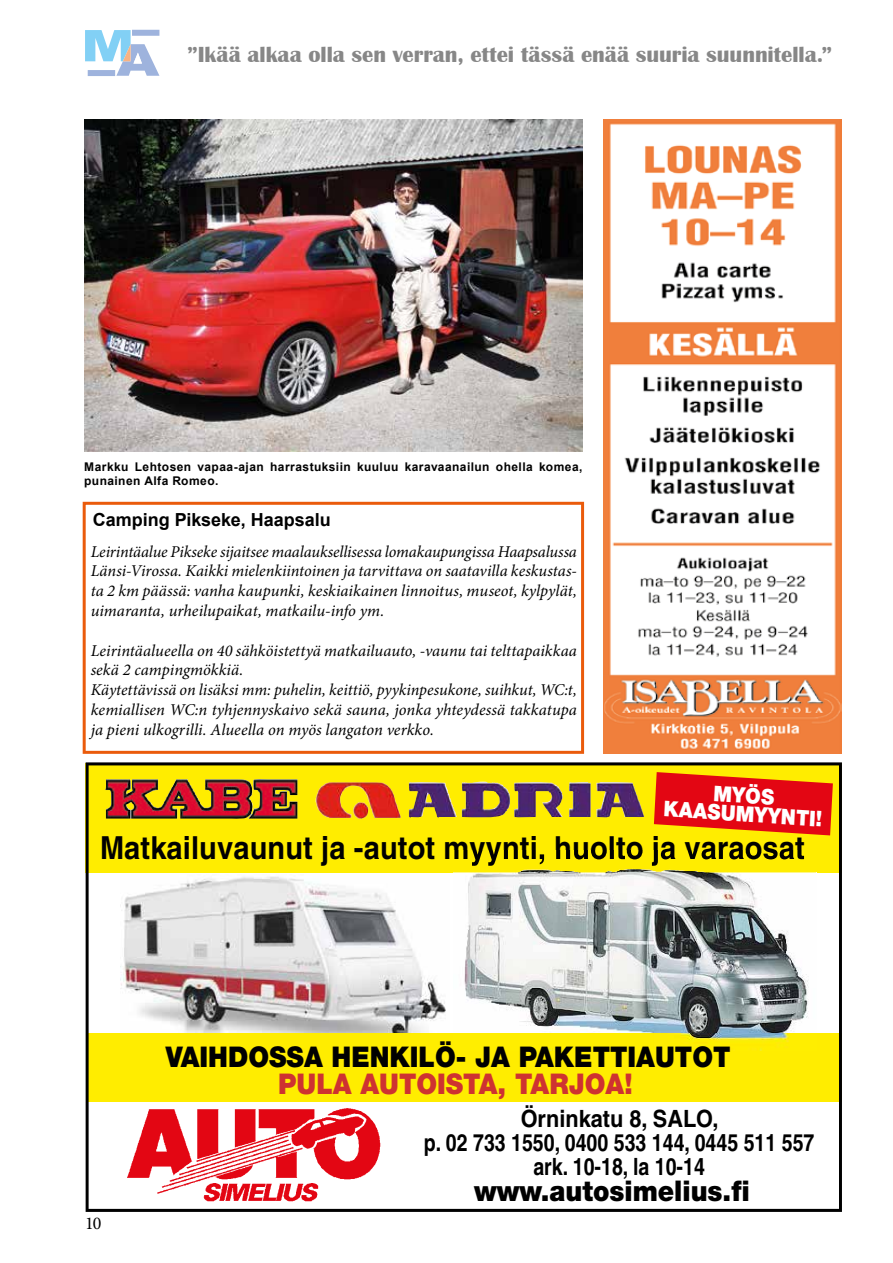
<style>
.page{position:relative;width:893px;height:1263px;background:#fff}
.page>*{position:absolute;margin:0;border:0;box-sizing:border-box;transform-origin:0 0}
.t1{font:700 31.65px "Helvetica LT Std";letter-spacing:.005em;color:#000;scale:.91 1}
.t2{font:900 28.5px "Helvetica Neue LT Std";color:#000;scale:.91 1}
.t3{font:900 28.5px "Helvetica Neue LT Std";color:#ce3231;scale:.91 1}
.t4{font:700 23.85px/23.9px "Helvetica LT Std";color:#000;text-align:center;scale:.91 1}
.t5{font:700 22.5px "Britannic";color:#878787}
.t6{font:900 21.6px/19px "Helvetica Neue LT Std";color:#fff;text-align:center;scale:.91 1}
.t7{font:700 18px "Arial";color:#000}
.t8{font:18px "Minion Pro";color:#000}
.t9{font:italic 16.5px/19.8px "Minion Pro";color:#000;text-align:justify}
.t10{font:700 12px/14.4px "Arial";letter-spacing:.035em;color:#000}
</style>
<div class="page">
<svg style="left:85px;top:30px;width:74px;height:46px"></svg>
<svg style="left:86px;top:762px;width:756px;height:450px"></svg>
<img style="left:127px;top:1108px;width:253px;height:93px">
<img style="left:315px;top:782px;width:86px;height:37px">
<img style="left:409px;top:782px;width:235px;height:37px">
<img style="left:105px;top:779px;width:192px;height:41px">
<img style="left:453px;top:850px;width:363px;height:200px">
<img style="left:453px;top:850px;width:83px;height:16px">
<svg style="left:540px;top:854px;width:4px;height:10px"></svg>
<img style="left:546px;top:850px;width:42px;height:9px">
<img style="left:591px;top:850px;width:23px;height:9px">
<svg style="left:616px;top:850px;width:9px;height:9px"></svg>
<img style="left:627px;top:850px;width:31px;height:16px">
<img style="left:661px;top:850px;width:14px;height:9px">
<img style="left:685px;top:850px;width:59px;height:9px">
<img style="left:746px;top:850px;width:15px;height:9px">
<img style="left:763px;top:850px;width:31px;height:9px">
<svg style="left:795px;top:850px;width:9px;height:9px"></svg>
<svg style="left:654px;top:772px;width:179px;height:63px;background:#e8300f"></svg>
<img style="left:604px;top:119px;width:238px;height:634px">
<img style="left:84px;top:119px;width:499px;height:333px">
<svg style="left:83px;top:502px;width:501px;height:252px"></svg>
<h3 class="t5" style="left:187px;top:42px;width:647px">”Ikää alkaa olla sen verran, ettei tässä enää suuria suunnitella.”</h3>
<p class="t10" style="left:84px;top:460px;width:500px">Markku Lehtosen vapaa-ajan harrastuksiin kuuluu karavaanailun ohella komea, punainen Alfa Romeo.</p>
<p class="t7" style="left:93px;top:507px;width:239px">Camping Pikseke, Haapsalu</p>
<p class="t9" style="left:91px;top:541px;width:488px">Leirintäalue Pikseke sijaitsee maalauksellisessa lomakaupungissa Haapsalussa Länsi-Virossa. Kaikki mielenkiintoinen ja tarvittava on saatavilla keskustas&shy;ta 2 km päässä: vanha kaupunki, keskiaikainen linnoitus, museot, kylpylät, uimaranta, urheilupaikat, matkailu-info ym.</p>
<p class="t9" style="left:91px;top:640px;width:488px;text-align:left">Leirintäalueella on 40 sähköistettyä matkailuauto, -vaunu tai telttapaikkaa sekä 2 campingmökkiä.<br>Käytettävissä on lisäksi mm: puhelin, keittiö, pyykinpesukone, suihkut, WC:t, kemiallisen WC:n tyhjennyskaivo sekä sauna, jonka yhteydessä takkatupa ja pieni ulkogrilli. Alueella on myös langaton verkko.</p>
<h3 class="t6" style="left:666px;top:780px;width:176px;rotate:4deg">MYÖS<br>KAASUMYYNTI!</h3>
<h1 class="t1" style="left:100px;top:828px;width:776px">Matkailuvaunut ja -autot myynti, huolto ja varaosat</h1>
<h2 class="t2" style="left:166px;top:1040px;width:622px">VAIHDOSSA HENKILÖ- JA PAKETTIAUTOT</h2>
<h2 class="t3" style="left:278px;top:1067px;width:391px">PULA AUTOISTA, TARJOA!</h2>
<p class="t8" style="left:85px;top:1211px;width:18px">10</p>
<h3 class="t4" style="left:424px;top:1106px;width:431px">Örninkatu 8, SALO,<br>p. 02 733 1550, 0400 533 144, 0445 511 557 ark. 10-18, la 10-14</h3>
<h2 class="t2" style="left:474px;top:1174px;width:304px">www.autosimelius.fi</h2>
</div>
